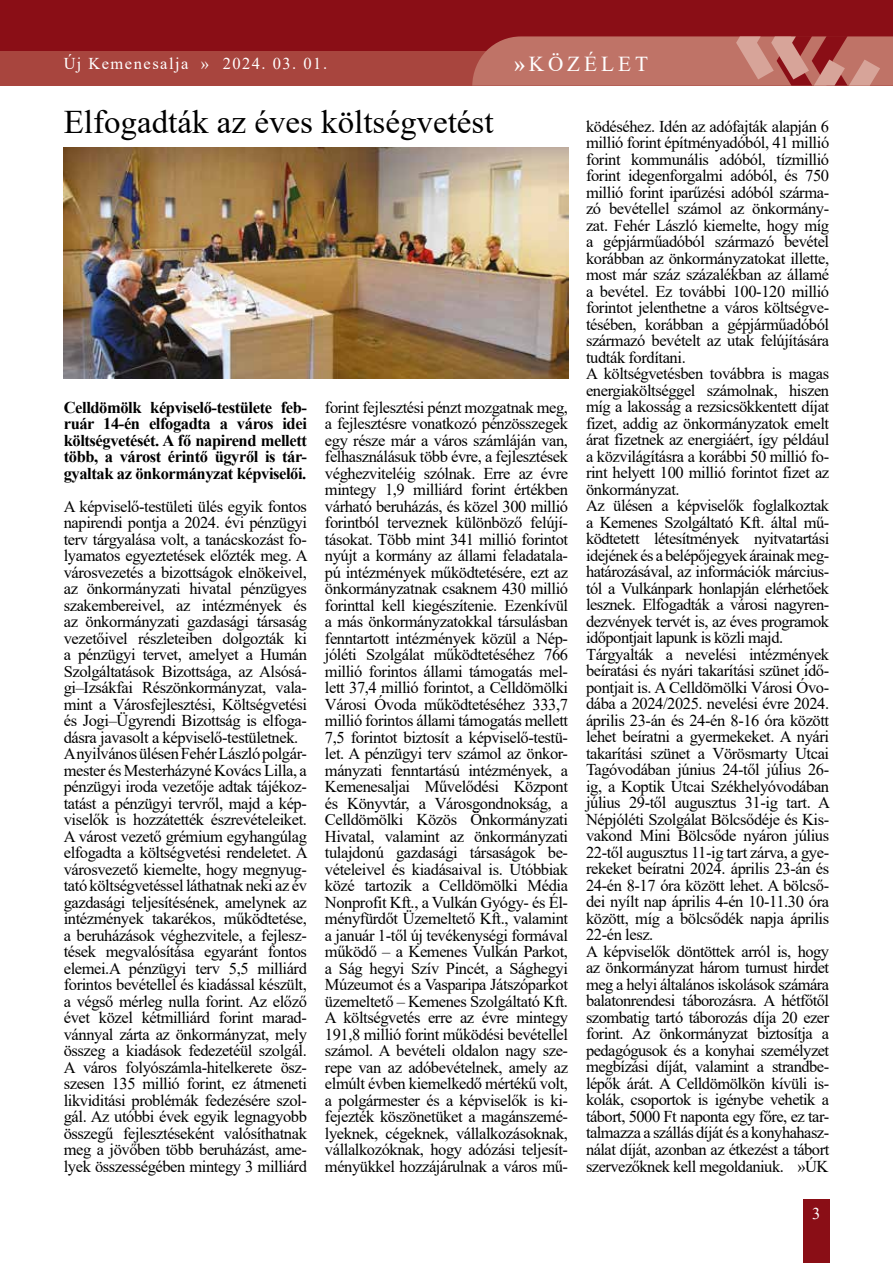
<style>
.page{position:relative;width:893px;height:1263px;background:#fff}
.page>*{position:absolute;margin:0;border:0;box-sizing:border-box;transform-origin:0 0}
.t1{font:33px "Times New Roman";color:#000}
.t2{font:21.3px "Times New Roman";letter-spacing:.185em;color:#fff}
.t3{font:16.5px/16.5px "Times New Roman";letter-spacing:-.025em;color:#000}
.t4{font:700 16.5px/16.5px "Times New Roman";letter-spacing:-.025em;color:#000;text-align:justify}
.t5{font:16.5px "Times New Roman";letter-spacing:.09em;color:#fff}
.s1{font-weight:700}
</style>
<div class="page">
<div style="left:0;top:0;width:893px;height:85px;background:#8a0e16"></div>
<div style="left:0;top:52px;width:893px;height:34px;background:#a8453e"></div>
<div style="left:803px;top:1199px;width:26px;height:64px;background:#8a0e16"></div>
<svg style="left:472px;top:36px;width:421px;height:50px;background:#bd6f65"></svg>
<img style="left:64px;top:147px;width:504px;height:231px">
<p class="t5" style="left:64px;top:52px;width:265px">Új Kemenesalja » 2024. 03. 01.</p>
<p class="t2" style="left:514px;top:48px;width:135px"><span class="s1">»</span>KÖZÉLET</p>
<h1 class="t1" style="left:64px;top:99px;width:431px">Elfogadták az éves költségvetést</h1>
<p class="t4" style="left:64px;top:398px;width:245px">Celldömölk képviselő-testülete feb&shy;ruár 14-én elfogadta a város idei költségvetését. A fő napirend mellett több, a várost érintő ügyről is tár&shy;gyaltak az önkormányzat képviselői.</p>
<p class="t3" style="left:64px;top:497px;width:246px">A képviselő-testületi ülés egyik fontos napirendi pontja a 2024. évi pénzügyi terv tárgyalása volt, a tanácskozást fo&shy;lyamatos egyeztetések előzték meg. A városvezetés a bizottságok elnökeivel, az önkormányzati hivatal pénzügyes szakembereivel, az intézmények és az önkormányzati gazdasági társaság vezetőivel részleteiben dolgozták ki a pénzügyi tervet, amelyet a Humán Szolgáltatások Bizottsága, az Alsósá&shy;gi–Izsákfai Részönkormányzat, vala&shy;mint a Városfejlesztési, Költségvetési és Jogi–Ügyrendi Bizottság is elfoga&shy;dásra javasolt a képviselő-testületnek.<br>A nyilvános ülésen Fehér László polgár&shy;mester és Mesterházyné Kovács Lilla, a pénzügyi iroda vezetője adtak tájékoz&shy;tatást a pénzügyi tervről, majd a kép&shy;viselők is hozzátették észrevételeiket.<br>A várost vezető grémium egyhangúlag elfogadta a költségvetési rendeletet. A városvezető kiemelte, hogy megnyug&shy;tató költségvetéssel láthatnak neki az év gazdasági teljesítésének, amelynek az intézmények takarékos, működtetése, a beruházások véghezvitele, a fejlesz&shy;tések megvalósítása egyaránt fontos elemei.A pénzügyi terv 5,5 milliárd forintos bevétellel és kiadással készült, a végső mérleg nulla forint. Az előző évet közel kétmilliárd forint marad&shy;vánnyal zárta az önkormányzat, mely összeg a kiadások fedezetéül szolgál.<br>A város folyószámla-hitelkerete ös - szesen 135 millió forint, ez átmeneti likviditási problémák fedezésére szol&shy;gál. Az utóbbi évek egyik legnagyobb összegű fejlesztéseként valósíthatnak meg a jövőben több beruházást, ame&shy;lyek összességében mintegy 3 milliárd</p>
<p class="t3" style="left:325px;top:398px;width:245px;text-align:justify">forint fejlesztési pénzt mozgatnak meg, a fejlesztésre vonatkozó pénzösszegek egy része már a város számláján van, felhasználásuk több évre, a fejlesztések véghezviteléig szólnak. Erre az évre mintegy 1,9 milliárd forint értékben várható beruházás, és közel 300 millió forintból terveznek különböző felújí&shy;tásokat. Több mint 341 millió forintot nyújt a kormány az állami feladatala&shy;pú intézmények működtetésére, ezt az önkormányzatnak csaknem 430 millió forinttal kell kiegészítenie. Ezenkívül a más önkormányzatokkal társulásban fenntartott intézmények közül a Nép&shy;jóléti Szolgálat működtetéséhez 766 millió forintos állami támogatás mel&shy;lett 37,4 millió forintot, a Celldömölki Városi Óvoda működtetéséhez 333,7 millió forintos állami támogatás mellett 7,5 forintot biztosít a képviselő-testü&shy;let. A pénzügyi terv számol az önkor&shy;mányzati fenntartású intézmények, a Kemenesaljai Művelődési Központ és Könyvtár, a Városgondnokság, a Celldömölki Közös Önkormányzati Hivatal, valamint az önkormányzati tulajdonú gazdasági társaságok be&shy;vételeivel és kiadásaival is. Utóbbiak közé tartozik a Celldömölki Média Nonprofit Kft., a Vulkán Gyógy- és Él&shy;ményfürdőt Üzemeltető Kft., valamint a január 1-től új tevékenységi formával működő – a Kemenes Vulkán Parkot, a Ság hegyi Szív Pincét, a Sághegyi Múzeumot és a Vasparipa Játszóparkot üzemeltető – Kemenes Szolgáltató Kft.<br>A költségvetés erre az évre mintegy 191,8 millió forint működési bevétellel számol. A bevételi oldalon nagy sze&shy;repe van az adóbevételnek, amely az elmúlt évben kiemelkedő mértékű volt, a polgármester és a képviselők is ki&shy;fejezték köszönetüket a magánszemé&shy;lyeknek, cégeknek, vállalkozásoknak, vállalkozóknak, hogy adózási teljesít&shy;ményükkel hozzájárulnak a város mű-</p>
<p class="t3" style="left:586px;top:118px;width:246px">ködéséhez. Idén az adófajták alapján 6 millió forint építményadóból, 41 millió forint kommunális adóból, tízmillió forint idegenforgalmi adóból, és 750 millió forint iparűzési adóból szárma&shy;zó bevétellel számol az önkormány&shy;zat. Fehér László kiemelte, hogy míg a gépjárműadóból származó bevétel korábban az önkormányzatokat illette, most már száz százalékban az államé a bevétel. Ez további 100-120 millió forintot jelenthetne a város költségve&shy;tésében, korábban a gépjárműadóból származó bevételt az utak felújítására tudták fordítani.<br>A költségvetésben továbbra is magas energiaköltséggel számolnak, hiszen míg a lakosság a rezsicsökkentett díjat fizet, addig az önkormányzatok emelt árat fizetnek az energiáért, így például a közvilágításra a korábbi 50 millió fo&shy;rint helyett 100 millió forintot fizet az önkormányzat.<br>Az ülésen a képviselők foglalkoztak a Kemenes Szolgáltató Kft. által mű&shy;ködtetett létesítmények nyitvatartási idejének és a belépőjegyek árainak meg&shy;határozásával, az információk március&shy;tól a Vulkánpark honlapján elérhetőek lesznek. Elfogadták a városi nagyren&shy;dezvények tervét is, az éves programok időpontjait lapunk is közli majd.<br>Tárgyalták a nevelési intézmények beíratási és nyári takarítási szünet idő&shy;pontjait is. A Celldömölki Városi Óvo&shy;dába a 2024/2025. nevelési évre 2024. április 23-án és 24-én 8-16 óra között lehet beíratni a gyermekeket. A nyári takarítási szünet a Vörösmarty Utcai Tagóvodában június 24-től július 26- ig, a Koptik Utcai Székhelyóvodában július 29-től augusztus 31-ig tart. A Népjóléti Szolgálat Bölcsődéje és Kis&shy;vakond Mini Bölcsőde nyáron július 22-től augusztus 11-ig tart zárva, a gye&shy;rekeket beíratni 2024. április 23-án és 24-én 8-17 óra között lehet. A bölcső&shy;dei nyílt nap április 4-én 10-11.30 óra között, míg a bölcsődék napja április 22-én lesz.<br>A képviselők döntöttek arról is, hogy az önkormányzat három turnust hirdet meg a helyi általános iskolások számára balatonrendesi táborozásra. A hétfőtől szombatig tartó táborozás díja 20 ezer forint. Az önkormányzat biztosítja a pedagógusok és a konyhai személyzet megbízási díját, valamint a strandbe&shy;lépők árát. A Celldömölkön kívüli is&shy;kolák, csoportok is igénybe vehetik a tábort, 5000 Ft naponta egy főre, ez tar&shy;talmazza a szállás díját és a konyhahasz&shy;nálat díját, azonban az étkezést a tábort szervezőknek kell megoldaniuk. »ÚK</p>
<p class="t5" style="left:812px;top:1202px;width:10px">3</p>
</div>
